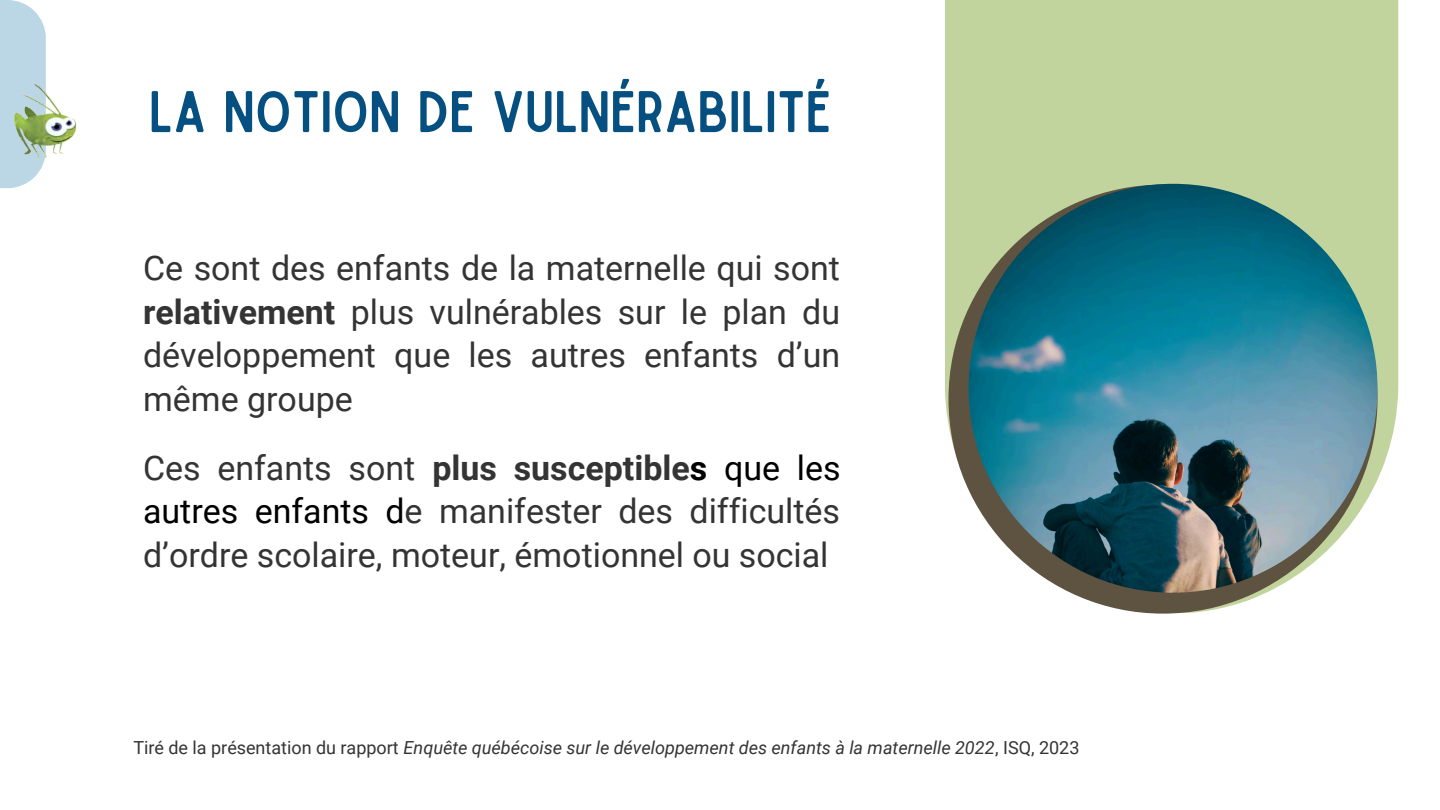
<style>
.page{position:relative;width:1440px;height:810px;background:#fff}
.page>*{position:absolute;margin:0;border:0;box-sizing:border-box;transform-origin:0 0}
.t1{font:56px "Sailors";color:#055080}
.t2{font:34px/43.5px "Roboto";color:#343434;text-align:justify}
.t3{font:italic 18px "Roboto";color:#343434}
.s1{font-weight:700}
.s2{font-weight:700;color:#000}
.s3{color:#000}
.s4{font-style:normal}
</style>
<div class="page">
<svg style="left:945px;top:0;width:453px;height:613px;fill:#c2d49e"></svg>
<svg style="left:0;top:0;width:46px;height:188px;background:#c3dce8"></svg>
<img style="left:0;top:82px;width:77px;height:95px">
<div style="left:948px;top:185px;width:430px;height:429px;background:#5d5340;border-radius:50%"></div>
<img style="left:969px;top:184px;width:409px;height:409px;border-radius:50%">
<h2 class="t1" style="left:149px;top:91px;width:684px">LA NOTION DE VULNÉRABILITÉ</h2>
<p class="t2" style="left:143px;top:247px;width:699px">Ce sont des enfants de la maternelle qui sont <span class="s1">relativement</span> plus vulnérables sur le plan du développement que les autres enfants d’un même groupe</p>
<p class="t2" style="left:143px;top:446px;width:699px">Ces enfants sont <span class="s1">plus susceptible</span><span class="s2">s</span> <span class="s3">que les autres enfants d</span>e manifester des difficultés d’ordre scolaire, moteur, émotionnel ou social</p>
<h2 class="t3" style="left:133px;top:738px;width:948px"><span class="s4">Tiré de la présentation du rapport</span> Enquête québécoise sur le développement des enfants à la maternelle 2022<span class="s4">, ISQ, 2023</span></h2>
</div>
